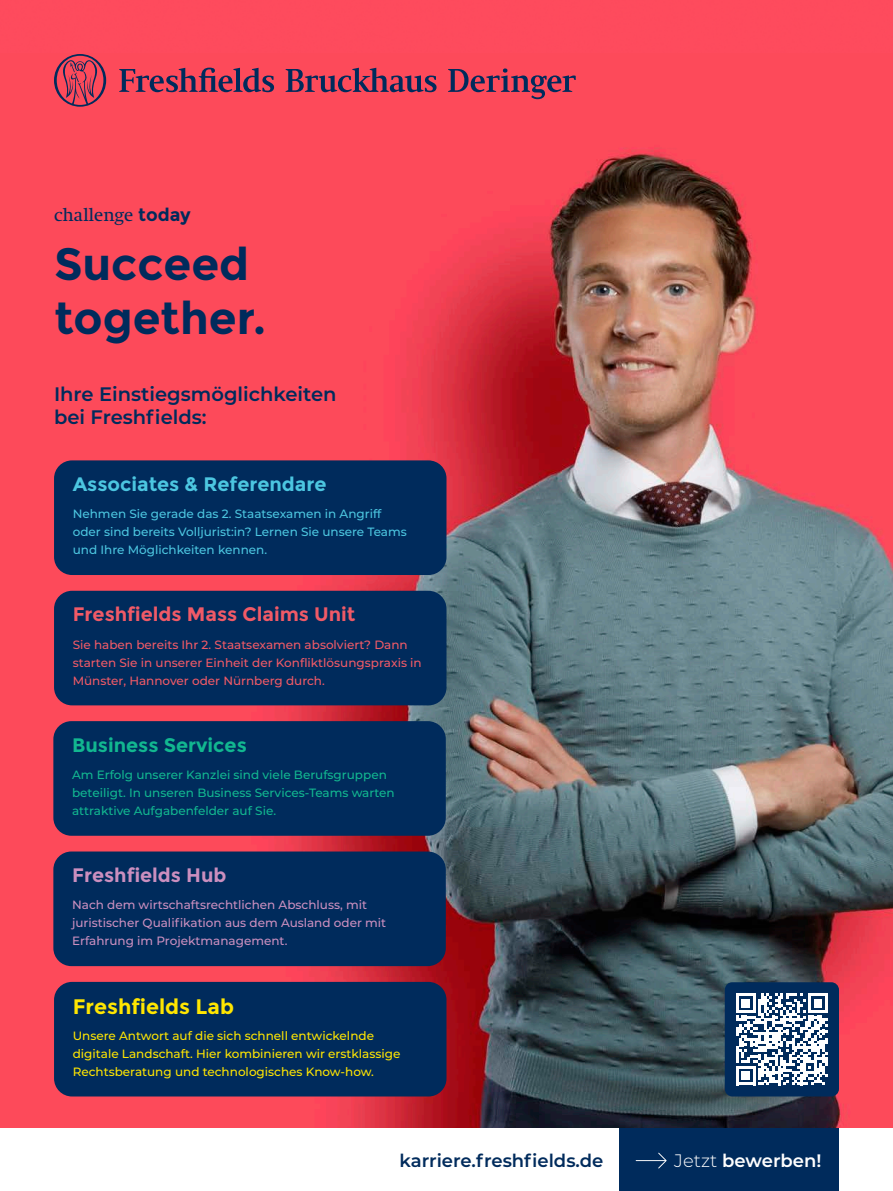
<style>
.page{position:relative;width:893px;height:1191px;background:#fff}
.page>*{position:absolute;margin:0;border:0;box-sizing:border-box;transform-origin:0 0}
.t1{font:700 45px/54px "Montserrat";color:#002b5c}
.t2{font:700 21px "Montserrat";color:#ffe601}
.t3{font:600 19.5px/23.4px "Montserrat";color:#002b5c}
.t4{font:700 19.5px "Montserrat";color:#f05a67}
.t5{font:700 19.5px "Montserrat";color:#4cc6e0}
.t6{font:700 19.5px "Montserrat";color:#12b790}
.t7{font:700 19.5px "Montserrat";color:#cb8fbf}
.t8{font:600 18px "Montserrat";color:#002b5c}
.t9{font:18px "Swift";color:#002b5c}
.t10{font:600 18px "Montserrat";color:#fff}
.t11{font:500 12px/18px "Montserrat";color:#f05a67}
.t12{font:500 12px/18px "Montserrat";color:#ffe601}
.t13{font:500 12px/18px "Montserrat";color:#12b790}
.t14{font:500 12px/18px "Montserrat";color:#4cc6e0}
.t15{font:500 12px/18px "Montserrat";color:#cb8fbf}
.s1{font-family:"Montserrat";font-weight:700}
.s2{font-weight:300}
</style>
<div class="page">
<img style="left:0;top:52px;width:893px;height:1076px">
<div style="left:54px;top:982px;width:392px;height:114px;background:#002b5c;border-radius:18px"></div>
<div style="left:53px;top:851px;width:393px;height:115px;background:#002b5c;border-radius:18px"></div>
<div style="left:53px;top:721px;width:393px;height:114px;background:#002b5c;border-radius:18px"></div>
<div style="left:54px;top:460px;width:392px;height:115px;background:#002b5c;border-radius:18px"></div>
<svg style="left:286px;top:68px;width:151px;height:24px;background:#a43f5a"></svg>
<svg style="left:448px;top:68px;width:128px;height:31px;background:#ba415a"></svg>
<svg style="left:119px;top:68px;width:155px;height:24px;background:#a13e5a"></svg>
<svg style="left:54px;top:54px;width:52px;height:53px;background:#be425a"></svg>
<div style="left:619px;top:1128px;width:220px;height:63px;background:#002b5c"></div>
<svg style="left:636px;top:1152px;width:31px;height:16px"></svg>
<div style="left:725px;top:982px;width:114px;height:114px;background:#002b5c;border-radius:8px"></div>
<svg style="left:736px;top:993px;width:92px;height:92px"></svg>
<div style="left:54px;top:591px;width:392px;height:114px;background:#002b5c;border-radius:18px"></div>
<div style="left:0;top:0;width:893px;height:52px;background:#fe4b5d"></div>
<h3 class="t9" style="left:54px;top:204px;width:138px">challenge <span class="s1">today</span></h3>
<h1 class="t1" style="left:54px;top:237px;width:214px">Succeed together.</h1>
<h3 class="t3" style="left:54px;top:381px;width:284px">Ihre Einstiegsmöglichkeiten bei Freshfields:</h3>
<h3 class="t5" style="left:73px;top:472px;width:255px">Associates &amp; Referendare</h3>
<p class="t14" style="left:73px;top:504px;width:336px">Nehmen Sie gerade das 2. Staatsexamen in Angriff oder sind bereits Volljurist:in? Lernen Sie unsere Teams und Ihre Möglichkeiten kennen.</p>
<h3 class="t4" style="left:73px;top:602px;width:284px">Freshfields Mass Claims Unit</h3>
<p class="t11" style="left:73px;top:635px;width:351px">Sie haben bereits Ihr 2. Staatsexamen absolviert? Dann starten Sie in unserer Einheit der Konfliktlösungspraxis in<br>Münster, Hannover oder Nürnberg durch.</p>
<h3 class="t6" style="left:72px;top:732px;width:176px">Business Services</h3>
<p class="t13" style="left:72px;top:765px;width:324px">Am Erfolg unserer Kanzlei sind viele Berufsgruppen beteiligt. In unseren Business Services-Teams warten attraktive Aufgabenfelder auf Sie.</p>
<h3 class="t7" style="left:72px;top:863px;width:156px">Freshfields Hub</h3>
<p class="t15" style="left:72px;top:895px;width:316px">Nach dem wirtschaftsrechtlichen Abschluss, mit juristischer Qualifikation aus dem Ausland oder mit<br>Erfahrung im Projektmanagement.</p>
<h2 class="t2" style="left:73px;top:993px;width:163px">Freshfields Lab</h2>
<p class="t12" style="left:73px;top:1026px;width:329px">Unsere Antwort auf die sich schnell entwickelnde digitale Landschaft. Hier kombinieren wir erstklassige<br>Rechtsberatung und technologisches Know-how.</p>
<h3 class="t8" style="left:400px;top:1147px;width:205px">karriere.freshfields.de</h3>
<h3 class="t10" style="left:674px;top:1147px;width:149px"><span class="s2">Jetzt</span> bewerben!</h3>
</div>
